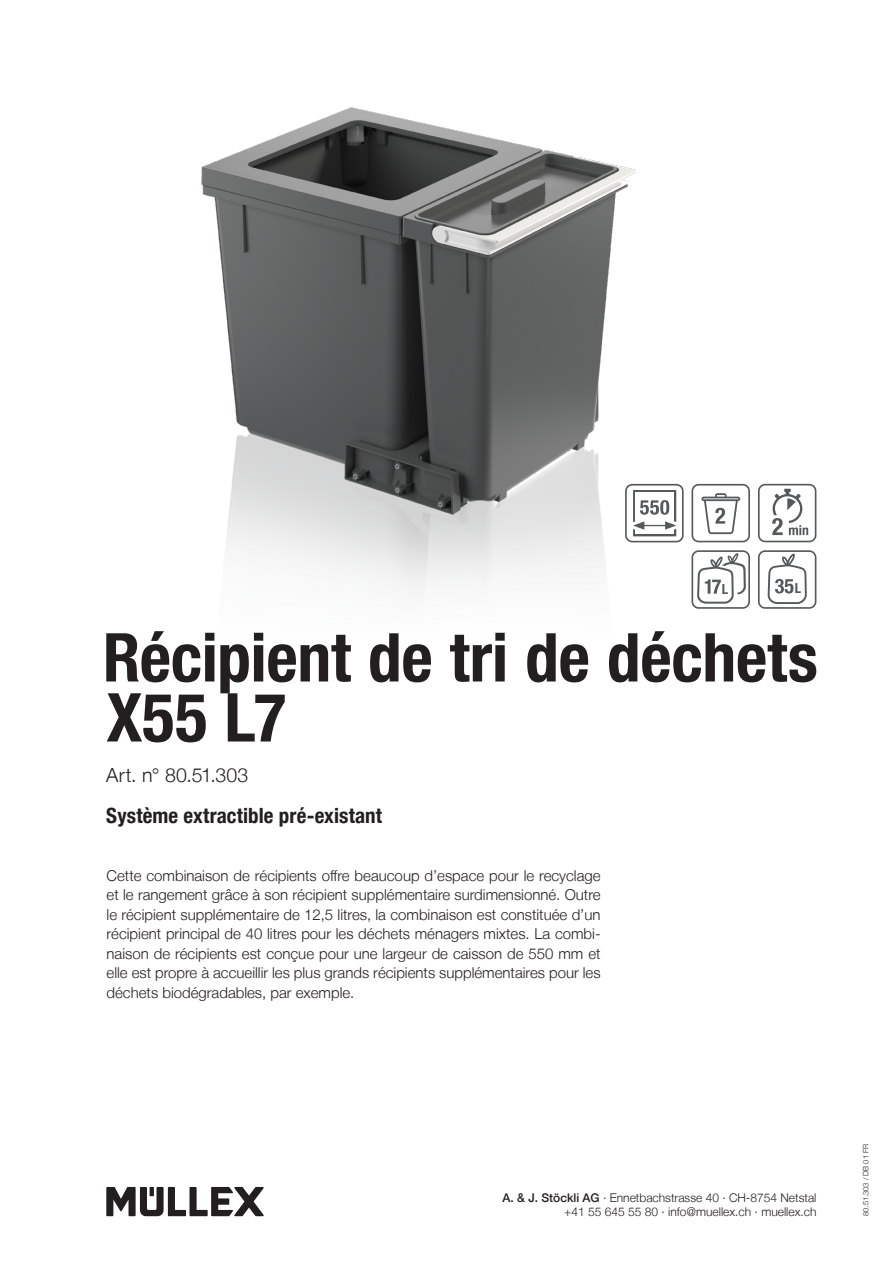
<style>
.page{position:relative;width:893px;height:1263px;background:#fff}
.page>*{position:absolute;margin:0;border:0;box-sizing:border-box;transform-origin:0 0}
.Titel_Bold_Cond_45_4{font:700 condensed 67.5px/60px "Helvetica Neue LT";letter-spacing:-.005em;color:#231f20}
.Untertitel_Bold_Cond{font:700 condensed 21px "Helvetica Neue LT";letter-spacing:.005em;color:#231f20}
.Art__Nr__Light_13_15{font:300 19.5px "Helvetica Neue LT";letter-spacing:.005em;color:#231f20}
.Produktetext_10_13{font:300 15px/19.5px "Helvetica Neue LT";color:#231f20;text-align:justify}
.t1{font:700 condensed 13.95px "Helvetica Neue LT Std";color:#57585a}
.Adresse_Light_8_9_6{font:300 12px/14.4px "Helvetica Neue LT";color:#231f20;text-align:right}
.t2{font:300 7.5px "Helvetica Neue LT";color:#231f20}
.s1{font-weight:500}
</style>
<div class="page">
<img style="left:201px;top:107px;width:473px;height:485px">
<svg style="left:625px;top:484px;width:59px;height:58px"></svg>
<svg style="left:691px;top:484px;width:59px;height:58px"></svg>
<svg style="left:758px;top:484px;width:58px;height:58px"></svg>
<svg style="left:758px;top:550px;width:58px;height:59px"></svg>
<svg style="left:691px;top:550px;width:59px;height:59px"></svg>
<svg style="left:106px;top:1187px;width:158px;height:29px"></svg>
<p class="t1" style="left:722px;top:580px;width:8px">L</p>
<p class="t1" style="left:795px;top:580px;width:8px">L</p>
<p class="Titel_Bold_Cond_45_4" style="left:103px;top:627px;width:716px">Récipient de tri de déchets<br>X55 L7</p>
<p class="Art__Nr__Light_13_15" style="left:106px;top:763px;width:143px">Art. n° 80.51.303</p>
<p class="Untertitel_Bold_Cond" style="left:106px;top:803px;width:277px">Système extractible pré-existant</p>
<p class="Produktetext_10_13" style="left:107px;top:865px;width:496px">Cette combinaison de récipients offre beaucoup d’espace pour le recyclage et le rangement grâce à son récipient supplémentaire surdimensionné. Outre le récipient supplémentaire de 12,5 litres, la combinaison est constituée d’un récipient principal de 40 litres pour les déchets ménagers mixtes. La combi&shy;naison de récipients est conçue pour une largeur de caisson de 550 mm et elle est propre à accueillir les plus grands récipients supplémentaires pour les déchets biodégradables, par exemple.</p>
<p class="Adresse_Light_8_9_6" style="left:503px;top:1190px;width:315px"><span class="s1">A. &amp; J. Stöckli AG</span> · Ennetbachstrasse 40 · CH-8754 Netstal +41 55 645 55 80 · info@muellex.ch · muellex.ch</p>
<p class="t2" style="left:861px;top:1216px;width:74px;rotate:-90deg">80.51.303 / DB 01 FR</p>
</div>
